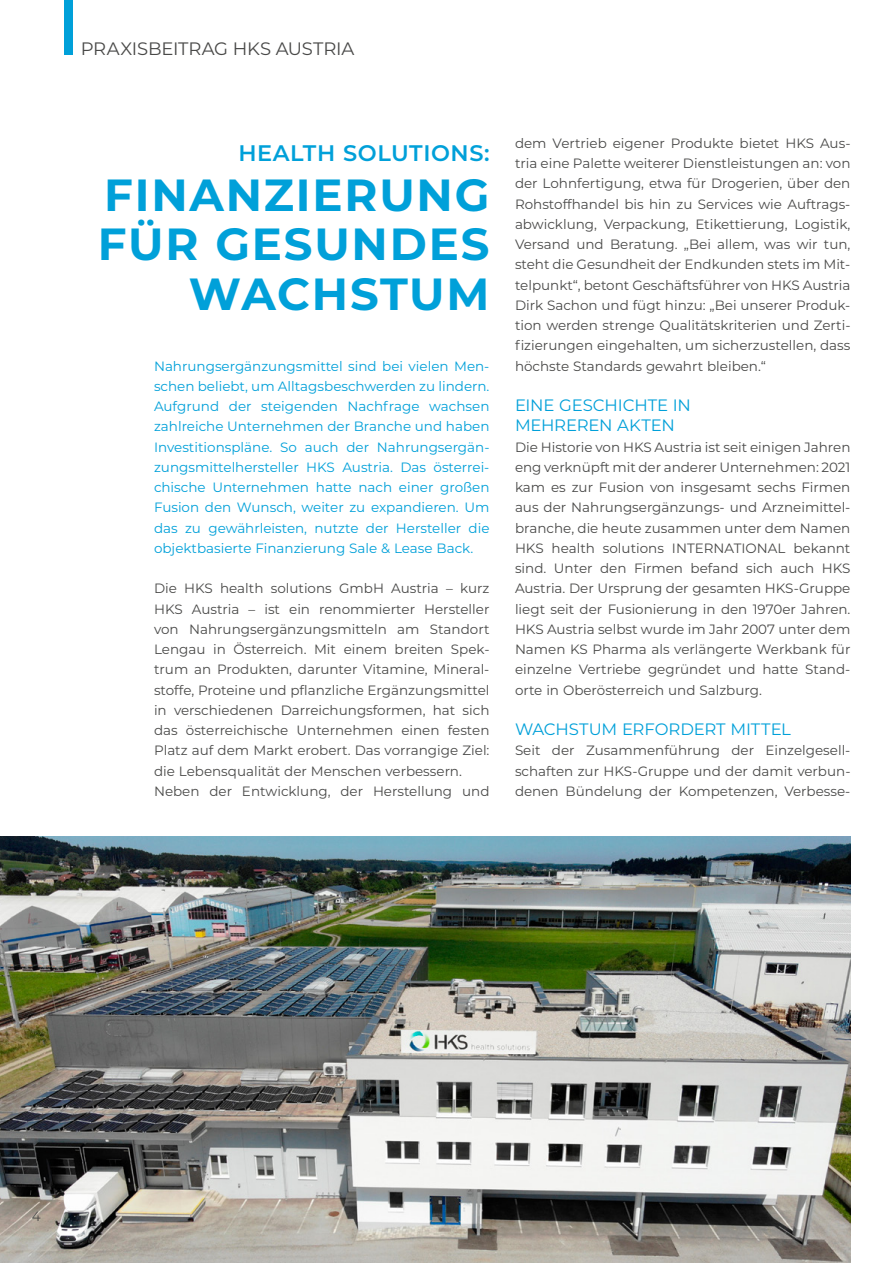
<style>
.page{position:relative;width:893px;height:1263px;background:#fff}
.page>*{position:absolute;margin:0;border:0;box-sizing:border-box;transform-origin:0 0}
.t1{font:700 45px/49.5px "Montserrat";letter-spacing:.04em;color:#00a0d9;text-align:right}
.t2{font:600 22.5px "Montserrat";letter-spacing:.025em;color:#00a0d9}
.t3{font:18px "Montserrat";letter-spacing:-.01em;color:#494948}
.t4{font:16.5px/20.2px "Montserrat";letter-spacing:-.01em;color:#00a0d9}
.t5{font:13.5px/20.2px "Montserrat";color:#494948;text-align:justify}
.t6{font:13.5px/20.2px "Montserrat";color:#00a0d9;text-align:justify}
</style>
<div class="page">
<img style="left:0;top:836px;width:850px;height:427px">
<div style="left:64px;top:0;width:8px;height:55px;background:#00a0d9"></div>
<h3 class="t3" style="left:81px;top:36px;width:275px">PRAXISBEITRAG HKS AUSTRIA</h3>
<h2 class="t2" style="left:238px;top:137px;width:253px">HEALTH SOLUTIONS:</h2>
<h1 class="t1" style="left:98px;top:168px;width:393px">FINANZIERUNG<br>FÜR GESUNDES<br>WACHSTUM</h1>
<p class="t6" style="left:154px;top:355px;width:337px">Nahrungsergänzungsmittel sind bei vielen Men&shy;schen beliebt, um Alltagsbeschwerden zu lindern.<br>Aufgrund der steigenden Nachfrage wachsen zahlreiche Unternehmen der Branche und haben Investitionspläne. So auch der Nahrungsergän&shy;zungsmittelhersteller HKS Austria. Das österrei&shy;chische Unternehmen hatte nach einer großen Fusion den Wunsch, weiter zu expandieren. Um das zu gewährleisten, nutzte der Hersteller die objektbasierte Finanzierung Sale &amp; Lease Back.</p>
<p class="t5" style="left:154px;top:578px;width:337px;text-align:left">Die HKS health solutions GmbH Austria – kurz HKS Austria – ist ein renommierter Hersteller von Nahrungsergänzungsmitteln am Standort Lengau in Österreich. Mit einem breiten Spek&shy;trum an Produkten, darunter Vitamine, Mineral&shy;stoffe, Proteine und pflanzliche Ergänzungsmittel in verschiedenen Darreichungsformen, hat sich das österreichische Unternehmen einen festen Platz auf dem Markt erobert. Das vorrangige Ziel: die Lebensqualität der Menschen verbessern.<br>Neben der Entwicklung, der Herstellung und</p>
<p class="t5" style="left:515px;top:132px;width:337px">dem Vertrieb eigener Produkte bietet HKS Aus&shy;tria eine Palette weiterer Dienstleistungen an: von der Lohnfertigung, etwa für Drogerien, über den Rohstoffhandel bis hin zu Services wie Auftrags&shy;abwicklung, Verpackung, Etikettierung, Logistik, Versand und Beratung. „Bei allem, was wir tun, steht die Gesundheit der Endkunden stets im Mit&shy;telpunkt“, betont Geschäftsführer von HKS Austria Dirk Sachon und fügt hinzu: „Bei unserer Produk&shy;tion werden strenge Qualitätskriterien und Zerti&shy;fizierungen eingehalten, um sicherzustellen, dass höchste Standards gewahrt bleiben.“</p>
<p class="t4" style="left:515px;top:394px;width:178px">EINE GESCHICHTE IN<br>MEHREREN AKTEN</p>
<p class="t5" style="left:515px;top:436px;width:337px">Die Historie von HKS Austria ist seit einigen Jahren eng verknüpft mit der anderer Unternehmen: 2021 kam es zur Fusion von insgesamt sechs Firmen aus der Nahrungsergänzungs- und Arzneimittel&shy;branche, die heute zusammen unter dem Namen HKS health solutions INTERNATIONAL bekannt sind. Unter den Firmen befand sich auch HKS Austria. Der Ursprung der gesamten HKS-Gruppe liegt seit der Fusionierung in den 1970er Jahren.<br>HKS Austria selbst wurde im Jahr 2007 unter dem Namen KS Pharma als verlängerte Werkbank für einzelne Vertriebe gegründet und hatte Stand&shy;orte in Oberösterreich und Salzburg.</p>
<p class="t4" style="left:515px;top:718px;width:277px">WACHSTUM ERFORDERT MITTEL</p>
<p class="t5" style="left:515px;top:740px;width:337px">Seit der Zusammenführung der Einzelgesell&shy;schaften zur HKS-Gruppe und der damit verbun&shy;denen Bündelung der Kompetenzen, Verbesse-</p>
<p class="t5" style="left:32px;top:1206px;width:10px">4</p>
</div>
